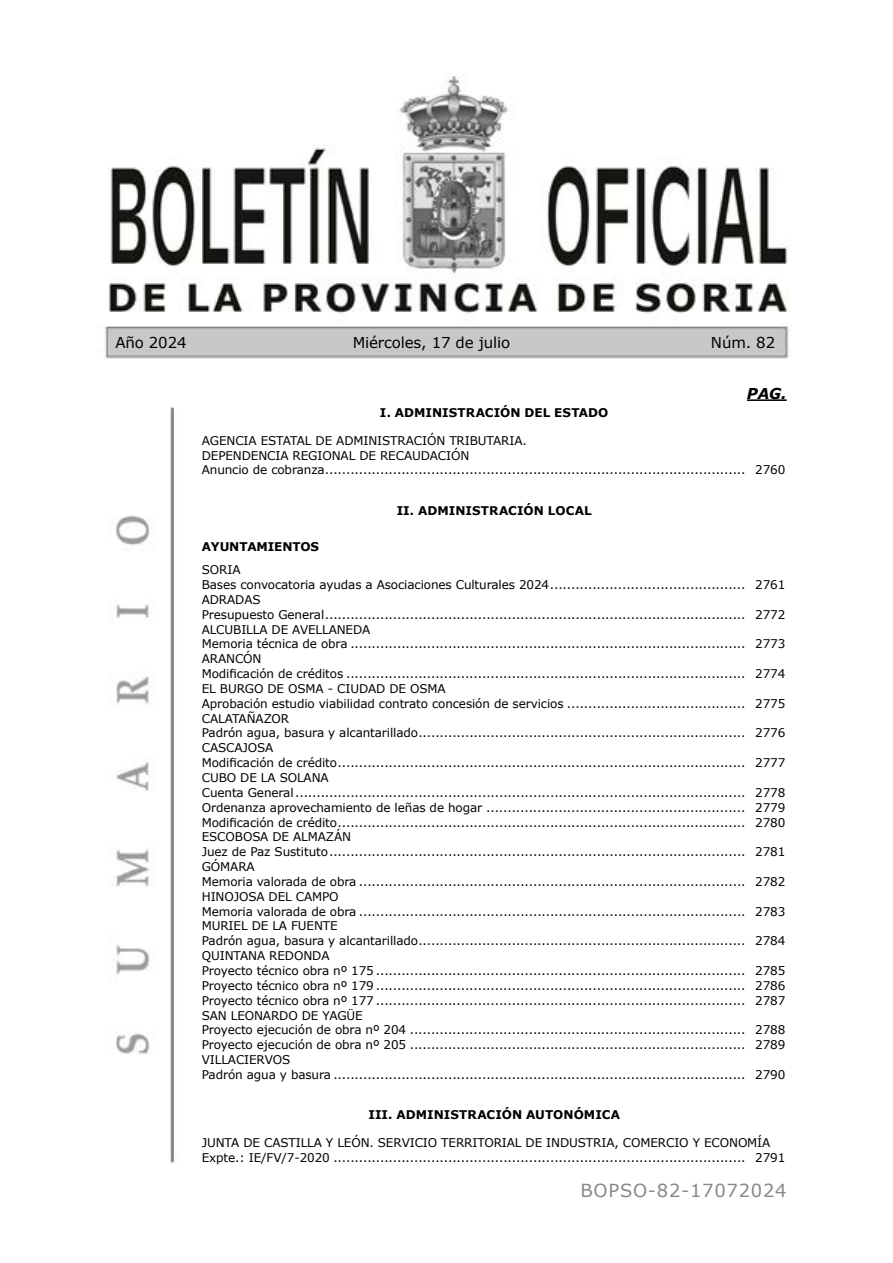
<style>
.page{position:relative;width:893px;height:1263px;background:#fff}
.page>*{position:absolute;margin:0;border:0;box-sizing:border-box;transform-origin:0 0}
.t1{font:18px "Verdana";letter-spacing:.04em;color:#878988}
.t2{font:15px "Verdana";letter-spacing:-.01em;color:#000}
.t3{font:italic 700 15px "Verdana";color:#000}
.t4{font:12px/14.9px "Verdana";letter-spacing:-.01em;color:#000}
.t5{font:700 12px "Verdana";color:#000}
</style>
<div class="page">
<img style="left:105px;top:76px;width:686px;height:1088px">
<hr style="left:747px;top:399px;width:40px;height:2px;background:#000">
<p class="t2" style="left:115px;top:333px;width:73px">Año 2024</p>
<p class="t2" style="left:353px;top:333px;width:159px">Miércoles, 17 de julio</p>
<p class="t2" style="left:711px;top:333px;width:66px">Núm. 82</p>
<p class="t3" style="left:747px;top:384px;width:41px">PAG.</p>
<p class="t5" style="left:380px;top:405px;width:230px">I. ADMINISTRACIÓN DEL ESTADO</p>
<p class="t4" style="left:202px;top:433px;width:585px">AGENCIA ESTATAL DE ADMINISTRACIÓN TRIBUTARIA.<br>DEPENDENCIA REGIONAL DE RECAUDACIÓN<br>Anuncio de cobranza................................................................................................... 2760</p>
<p class="t5" style="left:397px;top:502px;width:197px">II. ADMINISTRACIÓN LOCAL</p>
<p class="t5" style="left:202px;top:539px;width:119px">AYUNTAMIENTOS</p>
<p class="t4" style="left:202px;top:563px;width:585px">SORIA<br>Bases convocatoria ayudas a Asociaciones Culturales 2024.............................................. 2761<br>ADRADAS<br>Presupuesto General................................................................................................... 2772<br>ALCUBILLA DE AVELLANEDA<br>Memoria técnica de obra ............................................................................................. 2773<br>ARANCÓN<br>Modificación de créditos .............................................................................................. 2774<br>EL BURGO DE OSMA - CIUDAD DE OSMA<br>Aprobación estudio viabilidad contrato concesión de servicios .......................................... 2775<br>CALATAÑAZOR<br>Padrón agua, basura y alcantarillado............................................................................. 2776<br>CASCAJOSA<br>Modificación de crédito................................................................................................ 2777<br>CUBO DE LA SOLANA<br>Cuenta General.......................................................................................................... 2778<br>Ordenanza aprovechamiento de leñas de hogar ............................................................. 2779<br>Modificación de crédito................................................................................................ 2780<br>ESCOBOSA DE ALMAZÁN<br>Juez de Paz Sustituto.................................................................................................. 2781<br>GÓMARA<br>Memoria valorada de obra ........................................................................................... 2782<br>HINOJOSA DEL CAMPO<br>Memoria valorada de obra ........................................................................................... 2783<br>MURIEL DE LA FUENTE<br>Padrón agua, basura y alcantarillado............................................................................. 2784<br>QUINTANA REDONDA<br>Proyecto técnico obra nº 175 ....................................................................................... 2785<br>Proyecto técnico obra nº 179 ....................................................................................... 2786<br>Proyecto técnico obra nº 177 ....................................................................................... 2787<br>SAN LEONARDO DE YAGÜE<br>Proyecto ejecución de obra nº 204 ............................................................................... 2788<br>Proyecto ejecución de obra nº 205 ............................................................................... 2789<br>VILLACIERVOS<br>Padrón agua y basura ................................................................................................. 2790</p>
<p class="t5" style="left:368px;top:1107px;width:253px">III. ADMINISTRACIÓN AUTONÓMICA</p>
<p class="t4" style="left:202px;top:1135px;width:585px">JUNTA DE CASTILLA Y LEÓN. SERVICIO TERRITORIAL DE INDUSTRIA, COMERCIO Y ECONOMÍA<br>Expte.: IE/FV/7-2020 ................................................................................................. 2791</p>
<h1 class="t1" style="left:580px;top:1179px;width:208px">BOPSO-82-17072024</h1>
</div>
